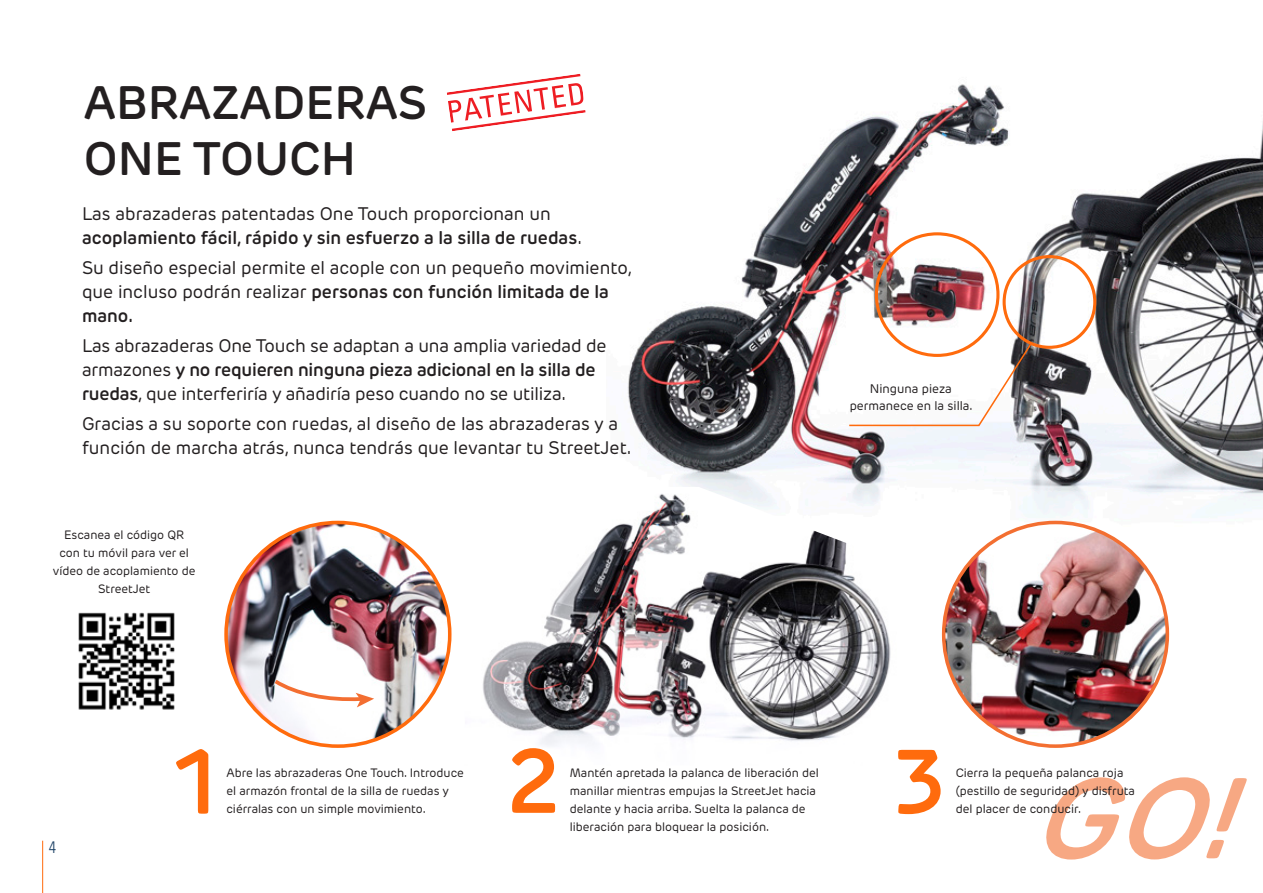
<style>
.page{position:relative;width:1263px;height:893px;background:#fff}
.page>*{position:absolute;margin:0;border:0;box-sizing:border-box;transform-origin:0 0}
.Paragraph_Style_3_He{font:600 90px "New Rubrik Edge";color:#ff6b0d}
.Paragraph_Style_3_He-2{font:600 46.35px "New Rubrik Edge";color:#231f20}
.Paragraph_Style_2_bo{font:18px/24px "New Rubrik Edge";color:#231f20}
.Paragraph_Style_2_bo-2{font:600 18px/24px "New Rubrik Edge";color:#231f20}
.t1{font:16.5px "Univers Com 47 Light Cond";color:#1b4064}
.Paragraph_Style_2_bo-3{font:12.3px/17px "New Rubrik Edge";color:#231f20;text-align:center}
.Paragraph_Style_2_bo-4{font:12px/18px "New Rubrik Edge";color:#231f20}
.s1{font-weight:400}
.s2{font-weight:600}
</style>
<div class="page">
<hr style="left:42px;top:841px;width:1px;height:52px;background:#ff6b0d">
<img style="left:627px;top:84px;width:636px;height:458px">
<img style="left:483px;top:487px;width:414px;height:259px">
<img style="left:226px;top:522px;width:224px;height:224px;border-radius:112px">
<svg style="left:270px;top:676px;width:104px;height:31px"></svg>
<img style="left:944px;top:522px;width:223px;height:224px;border-radius:112px">
<div style="left:875px;top:232px;width:124px;height:125px;border:3px solid #ff6b0d;border-radius:50%"></div>
<div style="left:1002px;top:255px;width:94px;height:94px;border:3px solid #ff6b0d;border-radius:50%"></div>
<svg style="left:447px;top:74px;width:139px;height:57px"></svg>
<svg style="left:848px;top:342px;width:185px;height:85px"></svg>
<svg style="left:1046px;top:777px;width:201px;height:83px"></svg>
<img style="left:78px;top:612px;width:97px;height:98px">
<p class="Paragraph_Style_3_He-2" style="left:84px;top:74px;width:345px">ABRAZADERAS</p>
<p class="Paragraph_Style_3_He-2" style="left:84px;top:130px;width:274px">ONE TOUCH</p>
<p class="Paragraph_Style_2_bo-2" style="left:82px;top:202px;width:501px"><span class="s1">Las abrazaderas patentadas One Touch proporcionan un </span>acoplamiento fácil, rápido y sin esfuerzo a la silla de ruedas<span class="s1">.</span></p>
<p class="Paragraph_Style_2_bo" style="left:82px;top:256px;width:552px">Su diseño especial permite el acople con un pequeño movimiento, que incluso podrán realizar <span class="s2">personas con función limitada de la mano.</span></p>
<p class="Paragraph_Style_2_bo" style="left:82px;top:334px;width:526px">Las abrazaderas One Touch se adaptan a una amplia variedad de armazones <span class="s2">y no requieren ninguna pieza adicional en la silla de ruedas</span>, que interferiría y añadiría peso cuando no se utiliza.</p>
<p class="Paragraph_Style_2_bo" style="left:82px;top:412px;width:551px">Gracias a su soporte con ruedas, al diseño de las abrazaderas y a función de marcha atrás, nunca tendrás que levantar tu StreetJet.</p>
<p class="Paragraph_Style_2_bo-4" style="left:53px;top:526px;width:144px;text-align:center">Escanea el código QR con tu móvil para ver el vídeo de acoplamiento de<br>StreetJet</p>
<p class="Paragraph_Style_2_bo-3" style="left:850px;top:381px;width:124px">Ninguna pieza permanece en la silla.</p>
<h3 class="t1" style="left:49px;top:837px;width:9px">4</h3>
<p class="Paragraph_Style_3_He" style="left:506px;top:725px;width:56px">2</p>
<p class="Paragraph_Style_3_He" style="left:168px;top:726px;width:56px">1</p>
<p class="Paragraph_Style_3_He" style="left:892px;top:726px;width:56px">3</p>
<p class="Paragraph_Style_2_bo-4" style="left:226px;top:764px;width:239px">Abre las abrazaderas One Touch. Introduce el armazón frontal de la silla de ruedas y ciérralas con un simple movimiento.</p>
<p class="Paragraph_Style_2_bo-4" style="left:570px;top:764px;width:250px">Mantén apretada la palanca de liberación del manillar mientras empujas la StreetJet hacia delante y hacia arriba. Suelta la palanca de liberación para bloquear la posición.</p>
<p class="Paragraph_Style_2_bo-4" style="left:956px;top:764px;width:181px">Cierra la pequeña palanca roja (pestillo de seguridad) y disfruta</p>
<p class="Paragraph_Style_2_bo-4" style="left:956px;top:800px;width:127px">del placer de conducir.</p>
</div>
